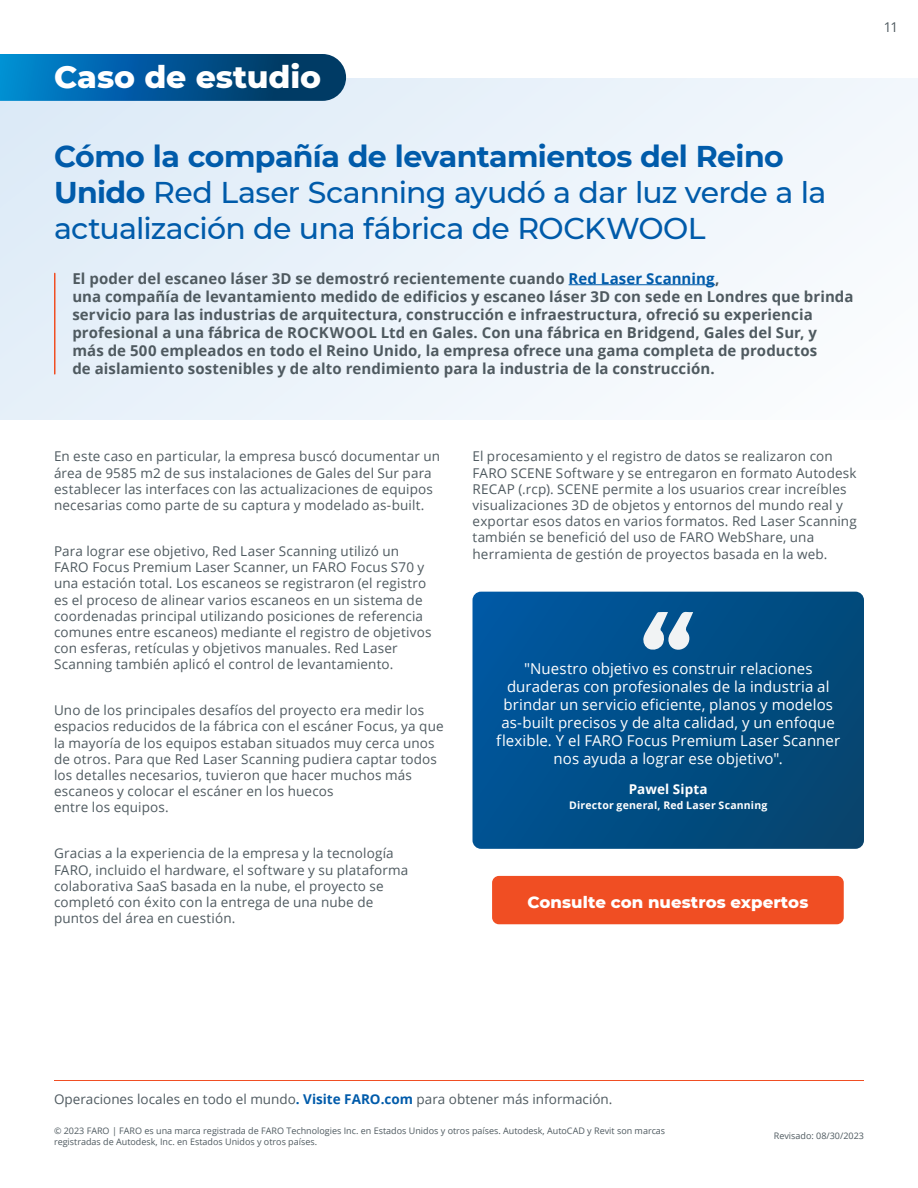
<style>
.page{position:relative;width:918px;height:1188px;background:#fff}
.page>*{position:absolute;margin:0;border:0;box-sizing:border-box;transform-origin:0 0}
.t1{font:800 31.5px "Montserrat";color:#fff}
.t2{font:500 30px/36px "Montserrat";letter-spacing:-.025em;color:#005baa}
.t3{font:800 16.5px "Montserrat";letter-spacing:.005em;color:#fff}
.t4{font:700 15px/18px "Open Sans";letter-spacing:.005em;color:#4f5a60}
.t5{font:15px/18px "Open Sans";letter-spacing:.005em;color:#fff;text-align:center}
.t6{font:13.5px/16.2px "Open Sans";letter-spacing:.01em;color:#4f5a60}
.t7{font:700 13.5px "Open Sans";letter-spacing:.01em;color:#fff}
.t8{font:700 10.5px "Open Sans";letter-spacing:.02em;color:#fff}
.t9{font:9px/10.8px "Open Sans";color:#4f5a60}
.s1{font-weight:700}
.s2{color:#005baa}
.s3{font-weight:700;color:#005baa}
</style>
<div class="page">
<hr style="left:54px;top:1080px;width:810px;height:1px;background:#f04e23">
<div style="left:0;top:79px;width:918px;height:341px;background:linear-gradient(to right,#e0edf8,#f7fafd)"></div>
<hr style="left:569px;top:284px;width:146px;height:1px;background:#005baa">
<hr style="left:54px;top:273px;width:2px;height:101px;background:#f04e23">
<svg style="left:472px;top:592px;width:392px;height:257px;background:#014e86"></svg>
<svg style="left:642px;top:612px;width:51px;height:39px"></svg>
<div style="left:492px;top:876px;width:352px;height:48px;background:#f04e23;border-radius:7px"></div>
<svg style="left:0;top:54px;width:346px;height:47px;background:#035b97"></svg>
<h1 class="t1" style="left:54px;top:54px;width:269px">Caso de estudio</h1>
<h2 class="t2" style="left:54px;top:137px;width:774px"><span class="s1">Cómo la compañía de levantamientos del Reino<br>Unido</span> Red Laser Scanning ayudó a dar luz verde a la actualización de una fábrica de ROCKWOOL</h2>
<p class="t4" style="left:72px;top:269px;width:783px">El poder del escaneo láser 3D se demostró recientemente cuando <span class="s2">Red Laser Scanning</span>,<br>una compañía de levantamiento medido de edificios y escaneo láser 3D con sede en Londres que brinda servicio para las industrias de arquitectura, construcción e infraestructura, ofreció su experiencia profesional a una fábrica de ROCKWOOL Ltd en Gales. Con una fábrica en Bridgend, Gales del Sur, y<br>más de 500 empleados en todo el Reino Unido, la empresa ofrece una gama completa de productos<br>de aislamiento sostenibles y de alto rendimiento para la industria de la construcción.</p>
<p class="t6" style="left:884px;top:19px;width:16px">11</p>
<p class="t6" style="left:54px;top:448px;width:388px">En este caso en particular, la empresa buscó documentar un área de 9585 m2 de sus instalaciones de Gales del Sur para establecer las interfaces con las actualizaciones de equipos necesarias como parte de su captura y modelado as-built.</p>
<p class="t6" style="left:54px;top:543px;width:379px">Para lograr ese objetivo, Red Laser Scanning utilizó un FARO Focus Premium Laser Scanner, un FARO Focus S70 y una estación total. Los escaneos se registraron (el registro es el proceso de alinear varios escaneos en un sistema de coordenadas principal utilizando posiciones de referencia comunes entre escaneos) mediante el registro de objetivos con esferas, retículas y objetivos manuales. Red Laser Scanning también aplicó el control de levantamiento.</p>
<p class="t6" style="left:54px;top:702px;width:391px">Uno de los principales desafíos del proyecto era medir los espacios reducidos de la fábrica con el escáner Focus, ya que la mayoría de los equipos estaban situados muy cerca unos de otros. Para que Red Laser Scanning pudiera captar todos los detalles necesarios, tuvieron que hacer muchos más escaneos y colocar el escáner en los huecos<br>entre los equipos.</p>
<p class="t6" style="left:54px;top:845px;width:356px">Gracias a la experiencia de la empresa y la tecnología FARO, incluido el hardware, el software y su plataforma colaborativa SaaS basada en la nube, el proyecto se completó con éxito con la entrega de una nube de puntos del área en cuestión.</p>
<p class="t6" style="left:472px;top:448px;width:386px">El procesamiento y el registro de datos se realizaron con FARO SCENE Software y se entregaron en formato Autodesk RECAP (.rcp). SCENE permite a los usuarios crear increíbles visualizaciones 3D de objetos y entornos del mundo real y exportar esos datos en varios formatos. Red Laser Scanning también se benefició del uso de FARO WebShare, una herramienta de gestión de proyectos basada en la web.</p>
<p class="t5" style="left:496px;top:660px;width:345px">"Nuestro objetivo es construir relaciones duraderas con profesionales de la industria al brindar un servicio eficiente, planos y modelos as-built precisos y de alta calidad, y un enfoque flexible. Y el FARO Focus Premium Laser Scanner nos ayuda a lograr ese objetivo".</p>
<p class="t7" style="left:629px;top:780px;width:80px">Pawel Sipta</p>
<p class="t8" style="left:569px;top:798px;width:200px">Director general, Red Laser Scanning</p>
<p class="t3" style="left:527px;top:890px;width:282px">Consulte con nuestros expertos</p>
<p class="t6" style="left:54px;top:1091px;width:560px">Operaciones locales en todo el mundo<span class="s3">. Visite FARO.com</span> para obtener más información.</p>
<p class="t9" style="left:54px;top:1125px;width:613px">© 2023 FARO | FARO es una marca registrada de FARO Technologies Inc. en Estados Unidos y otros países. Autodesk, AutoCAD y Revit son marcas registradas de Autodesk, Inc. en Estados Unidos y otros países.</p>
<p class="t9" style="left:774px;top:1131px;width:92px">Revisado: 08/30/2023</p>
</div>
